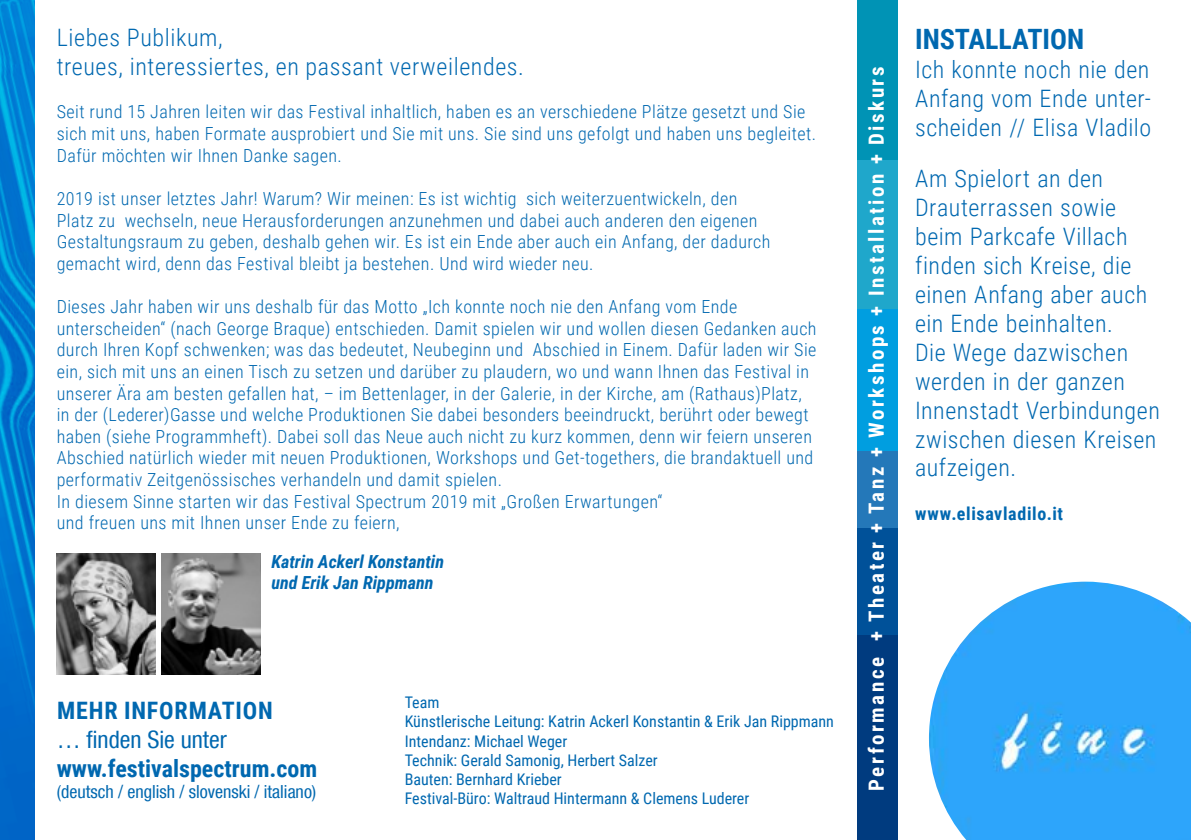
<style>
.page{position:relative;width:1191px;height:840px;background:#fff}
.page>*{position:absolute;margin:0;border:0;box-sizing:border-box;transform-origin:0 0}
.t1{font:700 28px "Roboto Condensed";color:#0068b0}
.t2{font:300 24px/29px "Roboto Condensed";letter-spacing:.02em;color:#0068b0}
.t3{font:700 24px "Roboto Condensed";color:#0068b0}
.t4{font:700 24px "Roboto Condensed";letter-spacing:.035em;color:#0068b0}
.t5{font:condensed 24px "Helvetica Neue LT Com";color:#0068b0}
.t6{font:700 20.8px "Roboto Condensed";letter-spacing:.12em;color:#fff}
.t7{font:300 18px/21.6px "Roboto Condensed";letter-spacing:.025em;color:#0068b0}
.t8{font:italic 700 18px/21.6px "Roboto Condensed";color:#0068b0}
.t9{font:condensed 18px "Helvetica Neue LT Com";color:#0068b0}
.t10{font:700 18px "Roboto Condensed";letter-spacing:.035em;color:#0068b0}
.t11{font:16px/19.2px "Roboto Condensed";color:#0068b0}
</style>
<div class="page">
<img style="left:929px;top:581px;width:262px;height:258px">
<img style="left:0;top:0;width:34px;height:839px">
<img style="left:57px;top:553px;width:99px;height:120px">
<img style="left:161px;top:553px;width:99px;height:120px">
<div style="left:857px;top:0;width:40px;height:160px;background:#0093b5"></div>
<div style="left:857px;top:160px;width:40px;height:149px;background:#1fa7cb"></div>
<div style="left:857px;top:309px;width:40px;height:141px;background:#009ee0"></div>
<div style="left:857px;top:450px;width:40px;height:77px;background:#2478b9"></div>
<div style="left:857px;top:527px;width:40px;height:108px;background:#005199"></div>
<div style="left:857px;top:635px;width:40px;height:204px;background:#003b7f"></div>
<h2 class="t2" style="left:57px;top:23px;width:469px">Liebes Publikum,<br>treues, interessiertes, en passant verweilendes.</h2>
<p class="t7" style="left:57px;top:100px;width:761px">Seit rund 15 Jahren leiten wir das Festival inhaltlich, haben es an verschiedene Plätze gesetzt und Sie sich mit uns, haben Formate ausprobiert und Sie mit uns. Sie sind uns gefolgt und haben uns begleitet.<br>Dafür möchten wir Ihnen Danke sagen.</p>
<p class="t7" style="left:57px;top:187px;width:715px">2019 ist unser letztes Jahr! Warum? Wir meinen: Es ist wichtig sich weiterzuentwickeln, den Platz zu wechseln, neue Herausforderungen anzunehmen und dabei auch anderen den eigenen Gestaltungsraum zu geben, deshalb gehen wir. Es ist ein Ende aber auch ein Anfang, der dadurch gemacht wird, denn das Festival bleibt ja bestehen. Und wird wieder neu.</p>
<p class="t7" style="left:57px;top:295px;width:761px">Dieses Jahr haben wir uns deshalb für das Motto „Ich konnte noch nie den Anfang vom Ende unterscheiden“ (nach George Braque) entschieden. Damit spielen wir und wollen diesen Gedanken auch durch Ihren Kopf schwenken; was das bedeutet, Neubeginn und Abschied in Einem. Dafür laden wir Sie ein, sich mit uns an einen Tisch zu setzen und darüber zu plaudern, wo und wann Ihnen das Festival in unserer Ära am besten gefallen hat, – im Bettenlager, in der Galerie, in der Kirche, am (Rathaus)Platz, in der (Lederer)Gasse und welche Produktionen Sie dabei besonders beeindruckt, berührt oder bewegt haben (siehe Programmheft). Dabei soll das Neue auch nicht zu kurz kommen, denn wir feiern unseren Abschied natürlich wieder mit neuen Produktionen, Workshops und Get-togethers, die brandaktuell und performativ Zeitgenössisches verhandeln und damit spielen.<br>In diesem Sinne starten wir das Festival Spectrum 2019 mit „Großen Erwartungen“<br>und freuen uns mit Ihnen unser Ende zu feiern,</p>
<p class="t8" style="left:271px;top:549px;width:174px">Katrin Ackerl Konstantin und Erik Jan Rippmann</p>
<h2 class="t4" style="left:57px;top:693px;width:217px">MEHR INFORMATION</h2>
<h2 class="t5" style="left:57px;top:724px;width:172px">… finden Sie unter</h2>
<h2 class="t3" style="left:57px;top:750px;width:262px">www.festivalspectrum.com</h2>
<p class="t9" style="left:57px;top:780px;width:261px">(deutsch / english / slovenski / italiano)</p>
<p class="t11" style="left:405px;top:692px;width:431px">Team<br>Künstlerische Leitung: Katrin Ackerl Konstantin &amp; Erik Jan Rippmann Intendanz: Michael Weger<br>Technik: Gerald Samonig, Herbert Salzer<br>Bauten: Bernhard Krieber<br>Festival-Büro: Waltraud Hintermann &amp; Clemens Luderer</p>
<p class="t6" style="left:862px;top:790px;width:725px;rotate:-90deg">Performance + Theater + Tanz + Workshops + Installation + Diskurs</p>
<h1 class="t1" style="left:915px;top:20px;width:171px">INSTALLATION</h1>
<h2 class="t2" style="left:915px;top:54px;width:238px;text-align:justify">Ich konnte noch nie den Anfang vom Ende unter&shy;scheiden // Elisa Vladilo</h2>
<h2 class="t2" style="left:915px;top:163px;width:246px">Am Spielort an den<br>Drauterrassen sowie beim Parkcafe Villach finden sich Kreise, die einen Anfang aber auch ein Ende beinhalten.<br>Die Wege dazwischen werden in der ganzen<br>Innenstadt Verbindungen zwischen diesen Kreisen aufzeigen.</h2>
<p class="t10" style="left:915px;top:500px;width:150px">www.elisavladilo.it</p>
</div>
